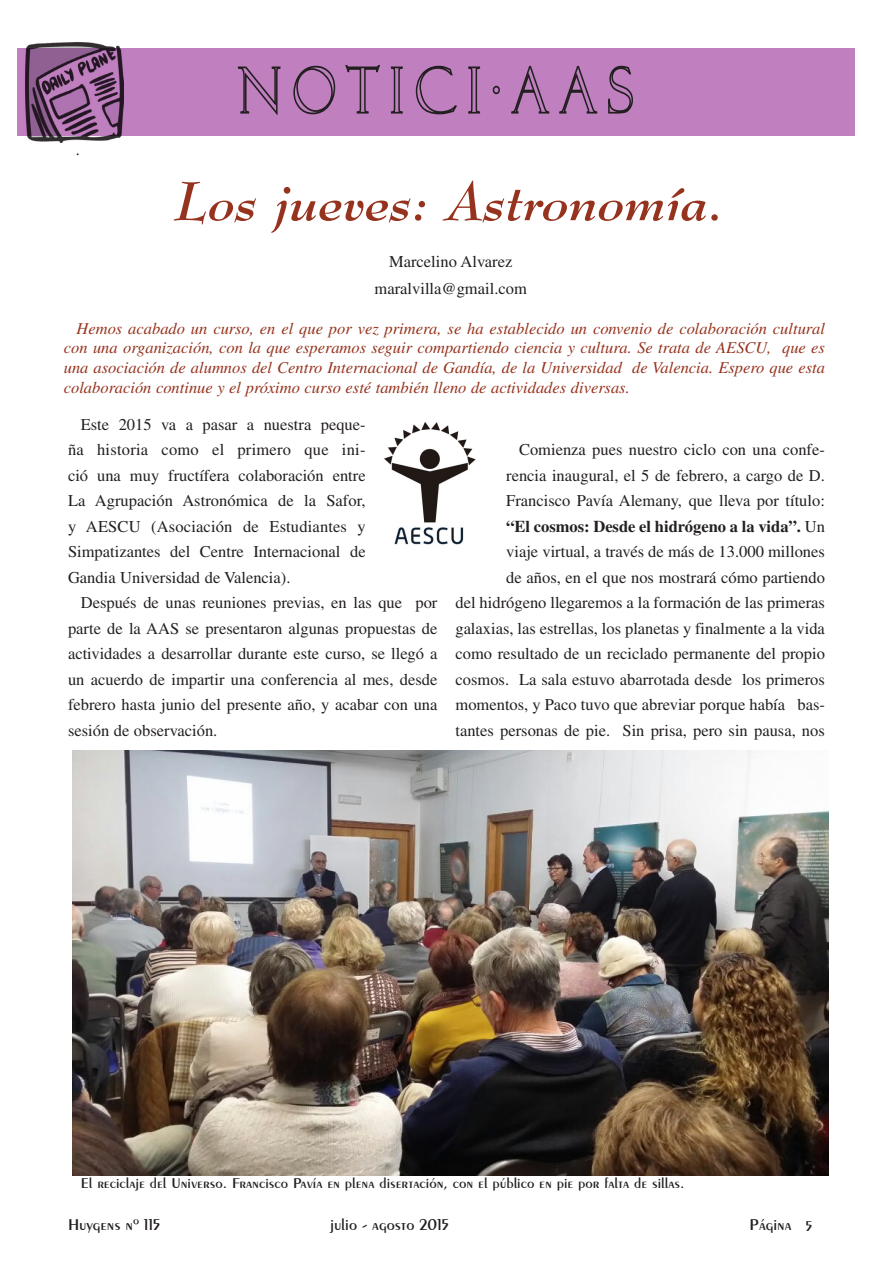
<style>
.page{position:relative;width:893px;height:1263px;background:#fff}
.page>*{position:absolute;margin:0;border:0;box-sizing:border-box;transform-origin:0 0}
.t1{font:italic 700 54px "Bernhard Modern BT";color:#96331e}
.t2{font:16.5px/25.5px "Times";color:#231f20;text-align:justify}
.t3{font:italic 16.5px/19.8px "Times";color:#96331e;text-align:justify}
.t4{font:600 16.5px "Exotic 350 BT";color:#231f20}
.t5{font:italic 16.5px "Times";color:#231f20}
.t6{font:600 15px "Exotic 350 BT";color:#231f20}
.s1{font-weight:700}
.s2{font-size:15px}
</style>
<div class="page">
<div style="left:17px;top:48px;width:838px;height:88px;background:#c080c0"></div>
<svg style="left:237px;top:66px;width:44px;height:50px"></svg>
<svg style="left:293px;top:65px;width:43px;height:50px"></svg>
<svg style="left:345px;top:65px;width:35px;height:49px"></svg>
<svg style="left:390px;top:66px;width:13px;height:48px"></svg>
<svg style="left:415px;top:65px;width:42px;height:50px"></svg>
<svg style="left:468px;top:66px;width:13px;height:48px"></svg>
<svg style="left:492px;top:85px;width:8px;height:10px"></svg>
<svg style="left:511px;top:65px;width:39px;height:49px"></svg>
<svg style="left:559px;top:65px;width:39px;height:49px"></svg>
<svg style="left:608px;top:65px;width:25px;height:49px"></svg>
<img style="left:26px;top:43px;width:98px;height:99px">
<img style="left:384px;top:422px;width:92px;height:123px">
<img style="left:72px;top:750px;width:756px;height:426px">
<p class="t5" style="left:77px;top:141px;width:6px">.</p>
<h1 class="t1" style="left:176px;top:167px;width:551px">Los jueves: Astronomía.</h1>
<p class="t2" style="left:375px;top:248px;width:154px;line-height:27px;text-align:center">Marcelino Alvarez maralvilla@gmail.com</p>
<p class="t3" style="left:64px;top:318px;width:763px;text-indent:13px">Hemos acabado un curso, en el que por vez primera, se ha establecido un convenio de colaboración cultural con una organización, con la que esperamos seguir compartiendo ciencia y cultura. Se trata de AESCU, que es una asociación de alumnos del Centro Internacional de Gandía, de la Universidad de Valencia. Espero que esta colaboración continue y el próximo curso esté también lleno de actividades diversas.</p>
<p class="t2" style="left:68px;top:411px;width:299px;text-indent:13px">Este 2015 va a pasar a nuestra peque&shy;ña historia como el primero que ini&shy;ció una muy fructífera colaboración entre La Agrupación Astronómica de la Safor, y AESCU (Asociación de Estudiantes y Simpatizantes del Centre Internacional de Gandia Universidad de Valencia).</p>
<p class="t2" style="left:68px;top:590px;width:371px;text-indent:13px">Después de unas reuniones previas, en las que por parte de la AAS se presentaron algunas propuestas de actividades a desarrollar durante este curso, se llegó a un acuerdo de impartir una conferencia al mes, desde febrero hasta junio del presente año, y acabar con una sesión de observación.</p>
<p class="t2" style="left:455px;top:437px;width:371px;text-align:right">Comienza pues nuestro ciclo con una confe-<br>rencia inaugural, el 5 de febrero, a cargo de D.<br>Francisco Pavía Alemany, que lleva por título:<br><span class="s1">“El cosmos: Desde el hidrógeno a la vida”.</span> Un<br>viaje virtual, a través de más de 13.000 millones<br>de años, en el que nos mostrará cómo partiendo<br>del hidrógeno llegaremos a la formación de las primeras galaxias, las estrellas, los planetas y finalmente a la vida como resultado de un reciclado permanente del propio cosmos. La sala estuvo abarrotada desde los primeros momentos, y Paco tuvo que abreviar porque había bas&shy;tantes personas de pie. Sin prisa, pero sin pausa, nos</p>
<p class="t6" style="left:81px;top:1173px;width:605px">El reciclaje del Universo. Francisco Pavía en plena disertación, con el público en pie por falta de sillas.</p>
<p class="t4" style="left:68px;top:1215px;width:94px">Huygens nº 115</p>
<p class="t4" style="left:330px;top:1215px;width:120px">julio - agosto 2015</p>
<p class="t4" style="left:750px;top:1215px;width:64px">Página <span class="s2">5</span></p>
</div>
